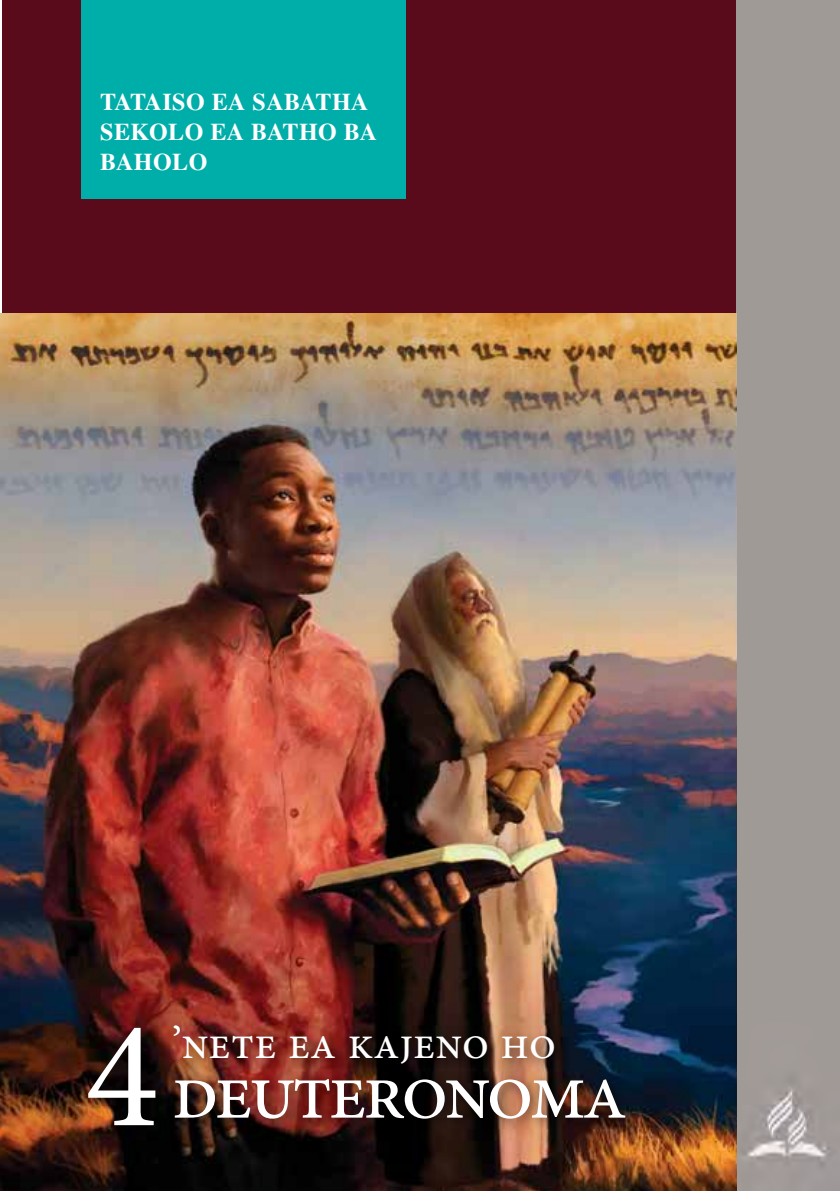
<style>
.page{position:relative;width:840px;height:1191px;background:#fff}
.page>*{position:absolute;margin:0;border:0;box-sizing:border-box;transform-origin:0 0}
.t1{font:153.8px "Minion Pro";color:#fff}
.t2{font:80px "Minion Pro";letter-spacing:-.05em;color:#fff}
.t3{font:46px "Minion Pro";color:#fff}
.t4{font:700 24px/30px "Times LT Std";letter-spacing:.02em;color:#fff}
</style>
<div class="page">
<div style="left:2px;top:0;width:734px;height:333px;background:#590a1b"></div>
<div style="left:736px;top:0;width:103px;height:1191px;background:#a09a97"></div>
<img style="left:0;top:313px;width:736px;height:878px">
<div style="left:81px;top:0;width:325px;height:198px;background:#00aea9"></div>
<div style="left:83px;top:1022px;width:86px;height:115px;background:#000;opacity:.5"></div>
<div style="left:168px;top:1019px;width:468px;height:112px;background:#000;opacity:.5"></div>
<p class="t4" style="left:100px;top:87px;width:278px">TATAISO EA SABATHA<br>SEKOLO EA BATHO BA<br>BAHOLO</p>
<h1 class="t1" style="left:85px;top:973px;width:75px">4</h1>
<h3 class="t3" style="left:171px;top:1012px;width:385px">’Nete ea kajeno ho</h3>
<h2 class="t2" style="left:171px;top:1038px;width:457px">Deuteronoma</h2>
</div>
